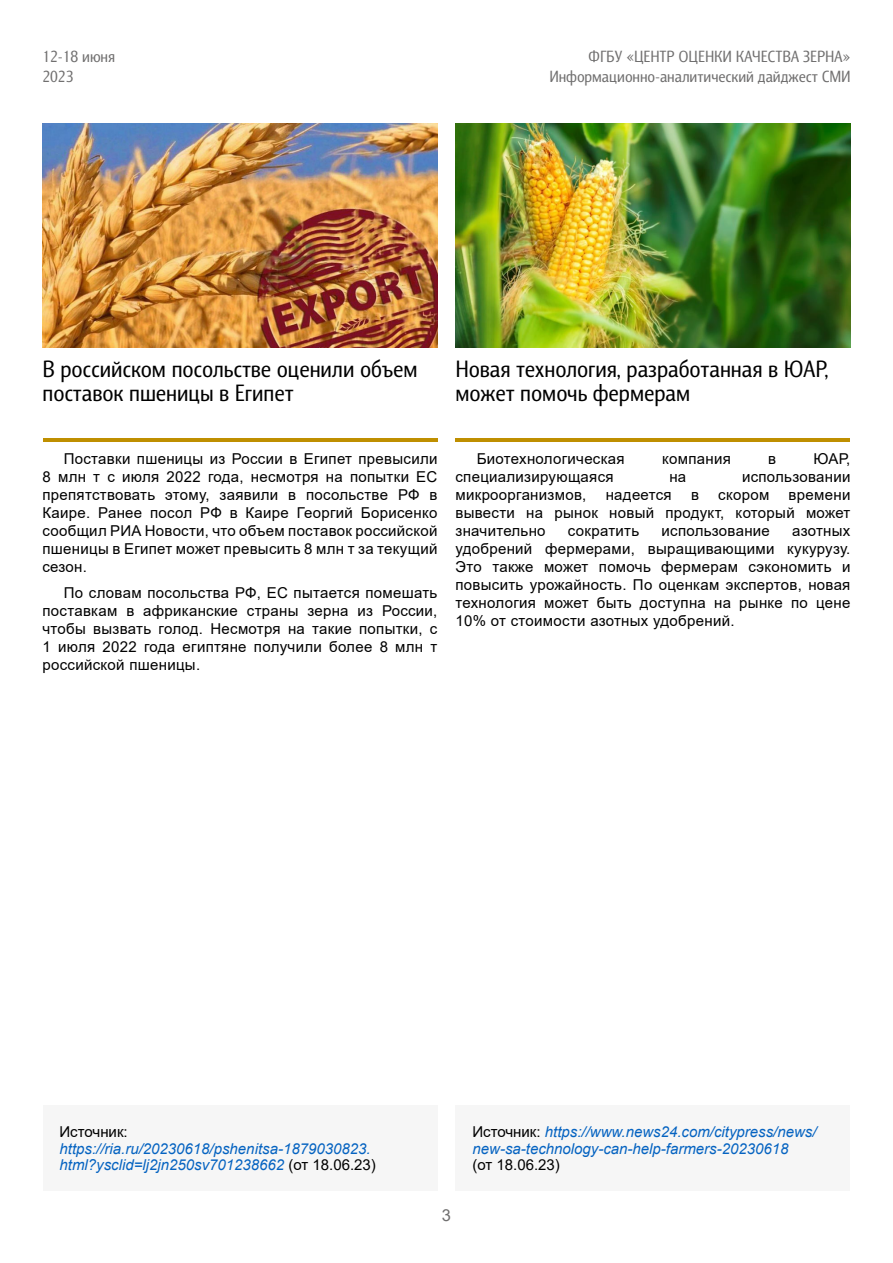
<style>
.page{position:relative;width:893px;height:1263px;background:#fff}
.page>*{position:absolute;margin:0;border:0;box-sizing:border-box;transform-origin:0 0}
.t1{font:24px/24px "Barnaul Grotesk";color:#000}
.t2{font:16.5px/19.8px "Barnaul Grotesk";color:#706f6f;text-align:right}
.t3{font:16.5px "Arial";color:#706f6f}
.t4{font:15px/18px "Arial";letter-spacing:.02em;color:#000;text-align:justify}
.t5{font:italic 15px/16.5px "Arial";color:#0563c1}
.t6{font:15px "Arial";color:#000}
.s1{font-style:normal;color:#000}
</style>
<div class="page">
<img style="left:43px;top:124px;width:394px;height:224px">
<div style="left:43px;top:1105px;width:394px;height:86px;background:#f6f6f6"></div>
<hr style="left:43px;top:438px;width:394px;height:3px;background:#bf8f00">
<img style="left:455px;top:124px;width:395px;height:224px">
<div style="left:455px;top:1105px;width:395px;height:86px;background:#f6f6f6"></div>
<hr style="left:455px;top:438px;width:395px;height:3px;background:#bf8f00">
<p class="t2" style="left:43px;top:47px;width:74px;text-align:left">12-18 июня<br>2023</p>
<p class="t2" style="left:549px;top:47px;width:302px">ФГБУ «ЦЕНТР ОЦЕНКИ КАЧЕСТВА ЗЕРНА»<br>Информационно-аналитический дайджест СМИ</p>
<h1 class="t1" style="left:43px;top:356px;width:377px">В российском посольстве оценили объем поставок пшеницы в Египет</h1>
<h1 class="t1" style="left:455px;top:356px;width:375px">Новая технология, разработанная в ЮАР, может помочь фермерам</h1>
<p class="t4" style="left:43px;top:449px;width:396px;text-indent:21px">Поставки пшеницы из России в Египет превысили 8 млн т с июля 2022 года, несмотря на попытки ЕС препятствовать этому, заявили в посольстве РФ в Каире. Ранее посол РФ в Каире Георгий Борисенко сообщил РИА Новости, что объем поставок российской пшеницы в Египет может превысить 8 млн т за текущий сезон.</p>
<p class="t4" style="left:43px;top:584px;width:396px;text-indent:21px">По словам посольства РФ, ЕС пытается помешать поставкам в африканские страны зерна из России, чтобы вызвать голод. Несмотря на такие попытки, с 1 июля 2022 года египтяне получили более 8 млн т российской пшеницы.</p>
<p class="t4" style="left:477px;top:449px;width:149px">Биотехнологическая</p>
<p class="t4" style="left:662px;top:449px;width:70px">компания</p>
<p class="t4" style="left:768px;top:449px;width:9px">в</p>
<p class="t4" style="left:813px;top:449px;width:38px">ЮАР,</p>
<p class="t4" style="left:455px;top:467px;width:160px">специализирующаяся</p>
<p class="t4" style="left:669px;top:467px;width:18px">на</p>
<p class="t4" style="left:742px;top:467px;width:110px">использовании</p>
<p class="t4" style="left:455px;top:485px;width:132px">микроорганизмов,</p>
<p class="t4" style="left:606px;top:485px;width:67px">надеется</p>
<p class="t4" style="left:691px;top:485px;width:9px">в</p>
<p class="t4" style="left:718px;top:485px;width:53px">скором</p>
<p class="t4" style="left:455px;top:485px;width:396px;text-indent:333px">времени вывести на рынок новый продукт, который может значительно</p>
<p class="t4" style="left:455px;top:521px;width:396px;text-indent:337px">азотных удобрений фермерами, выращивающими кукурузу.<br>Это также может помочь фермерам сэкономить и повысить урожайность. По оценкам экспертов, новая технология может быть доступна на рынке по цене 10% от стоимости азотных удобрений.</p>
<p class="t4" style="left:568px;top:521px;width:73px">сократить</p>
<p class="t4" style="left:662px;top:521px;width:110px">использование</p>
<p class="t6" style="left:60px;top:1121px;width:70px">Источник:</p>
<p class="t5" style="left:60px;top:1140px;width:318px">https://ria.ru/20230618/pshenitsa-1879030823. html?ysclid=lj2jn250sv701238662 <span class="s1">(от 18.06.23)</span></p>
<p class="t5" style="left:472px;top:1124px;width:346px"><span class="s1">Источник:</span> https://www.news24.com/citypress/news/ new-sa-technology-can-help-farmers-20230618</p>
<p class="t4" style="left:472px;top:1155px;width:89px">(от 18.06.23)</p>
<p class="t3" style="left:442px;top:1204px;width:11px">3</p>
</div>
